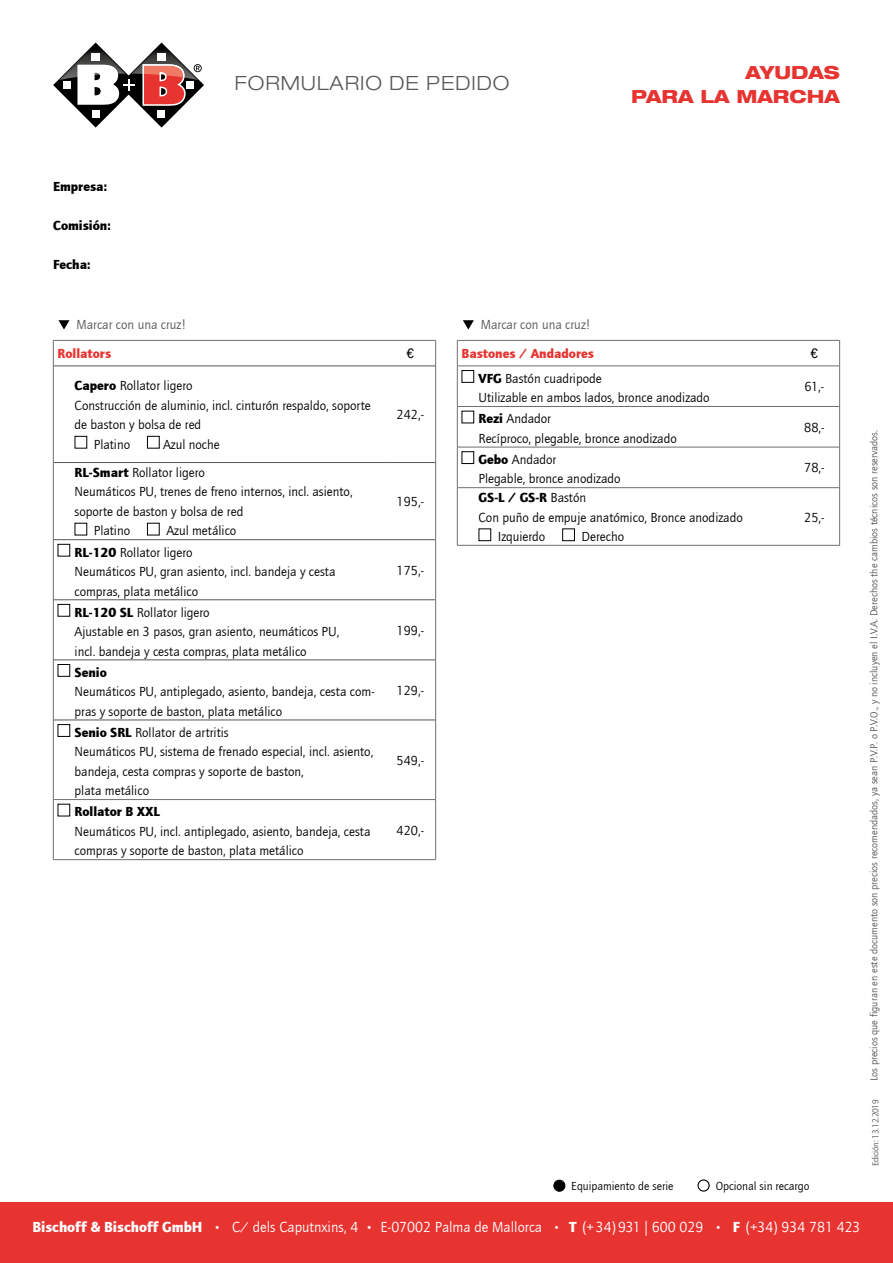
<style>
.page{position:relative;width:893px;height:1263px;background:#fff}
.page>*{position:absolute;margin:0;border:0;box-sizing:border-box;transform-origin:0 0}
.t1{font:300 19.5px "Helve Neu Lig Ext";letter-spacing:.05em;color:#575756}
.t2{font:800 18px/24px "Helve Neu Hea Ext";color:#e73431;text-align:right}
.t3{font:15px "Quay Sans";color:#fff}
.t4{font:13.5px/19.5px "Quay Sans";color:#000}
.t5{font:900 13.5px "Quay Sans";color:#000}
.t6{font:13.5px "Quay Sans";color:#575756}
.t7{font:900 13.5px "Quay Sans";color:#e73431}
.t8{font:13.5px "Helvetica";color:#000}
.t9{font:12px "Quay Sans";color:#000}
.t10{font:10.5px "Quay Sans";color:#575756}
.t11{font:9px "Quay Sans";letter-spacing:-.02em;color:#575756}
.s1{font-weight:900}
.s2{font-weight:400}
.s3{font-size:10.5px}
</style>
<div class="page">
<svg style="left:53px;top:43px;width:151px;height:85px"></svg>
<svg style="left:58px;top:320px;width:12px;height:10px"></svg>
<svg style="left:463px;top:320px;width:11px;height:10px"></svg>
<div style="left:0;top:1202px;width:893px;height:61px;background:#e73431"></div>
<div style="left:554px;top:1180px;width:11px;height:11px;background:#000;border-radius:50%"></div>
<div style="left:553px;top:1180px;width:12px;height:11px;border:1px solid #000;border-radius:50%"></div>
<div style="left:697px;top:1179px;width:13px;height:12px;border:1px solid #000;border-radius:50%"></div>
<hr style="left:54px;top:366px;width:331px;height:1px;background:#575756">
<hr style="left:385px;top:366px;width:50px;height:1px;background:#575756">
<hr style="left:54px;top:462px;width:331px;height:1px;background:#575756">
<hr style="left:385px;top:462px;width:50px;height:1px;background:#575756">
<hr style="left:54px;top:539px;width:331px;height:1px;background:#575756">
<hr style="left:385px;top:539px;width:50px;height:1px;background:#575756">
<hr style="left:54px;top:599px;width:331px;height:1px;background:#575756">
<hr style="left:385px;top:599px;width:50px;height:1px;background:#575756">
<hr style="left:54px;top:720px;width:331px;height:1px;background:#575756">
<hr style="left:385px;top:720px;width:50px;height:1px;background:#575756">
<hr style="left:54px;top:660px;width:331px;height:1px;background:#575756">
<hr style="left:385px;top:660px;width:50px;height:1px;background:#575756">
<hr style="left:53px;top:340px;width:332px;height:1px;background:#706f6f">
<svg style="left:53px;top:341px;width:1px;height:25px"></svg>
<hr style="left:385px;top:340px;width:51px;height:1px;background:#706f6f">
<svg style="left:435px;top:341px;width:1px;height:25px"></svg>
<hr style="left:53px;top:366px;width:1px;height:96px;background:#706f6f">
<hr style="left:435px;top:366px;width:1px;height:96px;background:#706f6f">
<hr style="left:53px;top:462px;width:1px;height:78px;background:#706f6f">
<hr style="left:435px;top:462px;width:1px;height:78px;background:#706f6f">
<hr style="left:53px;top:540px;width:1px;height:60px;background:#706f6f">
<hr style="left:435px;top:540px;width:1px;height:60px;background:#706f6f">
<hr style="left:53px;top:600px;width:1px;height:60px;background:#706f6f">
<hr style="left:435px;top:600px;width:1px;height:60px;background:#706f6f">
<hr style="left:53px;top:660px;width:1px;height:60px;background:#706f6f">
<hr style="left:435px;top:660px;width:1px;height:60px;background:#706f6f">
<hr style="left:53px;top:720px;width:1px;height:79px;background:#706f6f">
<hr style="left:435px;top:720px;width:1px;height:79px;background:#706f6f">
<hr style="left:53px;top:799px;width:332px;height:1px;background:#706f6f">
<hr style="left:53px;top:800px;width:1px;height:59px;background:#706f6f">
<hr style="left:385px;top:799px;width:51px;height:1px;background:#706f6f">
<hr style="left:435px;top:800px;width:1px;height:59px;background:#706f6f">
<hr style="left:53px;top:859px;width:332px;height:1px;background:#706f6f">
<hr style="left:385px;top:859px;width:51px;height:1px;background:#706f6f">
<div style="left:75px;top:436px;width:12px;height:12px;border:1px solid #000"></div>
<div style="left:147px;top:436px;width:13px;height:12px;border:1px solid #000"></div>
<div style="left:147px;top:523px;width:13px;height:12px;border:1px solid #000"></div>
<div style="left:58px;top:544px;width:12px;height:12px;border:1px solid #000"></div>
<div style="left:58px;top:604px;width:12px;height:13px;border:1px solid #000"></div>
<div style="left:58px;top:664px;width:12px;height:13px;border:1px solid #000"></div>
<div style="left:58px;top:724px;width:12px;height:13px;border:1px solid #000"></div>
<svg style="left:457px;top:341px;width:1px;height:25px"></svg>
<svg style="left:839px;top:341px;width:1px;height:25px"></svg>
<hr style="left:457px;top:366px;width:332px;height:1px;background:#706f6f">
<hr style="left:457px;top:366px;width:1px;height:40px;background:#706f6f">
<hr style="left:789px;top:366px;width:51px;height:1px;background:#706f6f">
<hr style="left:839px;top:366px;width:1px;height:40px;background:#706f6f">
<hr style="left:457px;top:406px;width:332px;height:1px;background:#706f6f">
<hr style="left:457px;top:407px;width:1px;height:40px;background:#706f6f">
<hr style="left:789px;top:406px;width:51px;height:1px;background:#706f6f">
<hr style="left:839px;top:407px;width:1px;height:40px;background:#706f6f">
<hr style="left:457px;top:447px;width:332px;height:1px;background:#706f6f">
<hr style="left:457px;top:447px;width:1px;height:40px;background:#706f6f">
<hr style="left:789px;top:447px;width:51px;height:1px;background:#706f6f">
<hr style="left:839px;top:447px;width:1px;height:40px;background:#706f6f">
<hr style="left:457px;top:487px;width:332px;height:1px;background:#706f6f">
<hr style="left:457px;top:488px;width:1px;height:57px;background:#706f6f">
<hr style="left:789px;top:487px;width:51px;height:1px;background:#706f6f">
<hr style="left:839px;top:488px;width:1px;height:57px;background:#706f6f">
<hr style="left:457px;top:545px;width:332px;height:1px;background:#706f6f">
<hr style="left:789px;top:545px;width:51px;height:1px;background:#706f6f">
<hr style="left:457px;top:340px;width:332px;height:1px;background:#706f6f">
<hr style="left:789px;top:340px;width:51px;height:1px;background:#706f6f">
<div style="left:462px;top:370px;width:12px;height:13px;border:1px solid #000"></div>
<div style="left:462px;top:451px;width:12px;height:13px;border:1px solid #000"></div>
<div style="left:479px;top:528px;width:12px;height:13px;border:1px solid #000"></div>
<div style="left:562px;top:528px;width:13px;height:13px;border:1px solid #000"></div>
<h1 class="t1" style="left:235px;top:71px;width:276px">FORMULARIO DE PEDIDO</h1>
<h2 class="t2" style="left:631px;top:60px;width:210px">AYUDAS<br>PARA LA MARCHA</h2>
<p class="t5" style="left:53px;top:178px;width:55px">Empresa:</p>
<p class="t5" style="left:53px;top:217px;width:59px">Comisión:</p>
<p class="t5" style="left:53px;top:256px;width:39px">Fecha:</p>
<p class="t6" style="left:77px;top:317px;width:111px">Marcar con una cruz!</p>
<p class="t6" style="left:481px;top:317px;width:111px">Marcar con una cruz!</p>
<p class="t7" style="left:58px;top:346px;width:55px">Rollators</p>
<p class="t8" style="left:407px;top:345px;width:9px">€</p>
<p class="t4" style="left:75px;top:376px;width:119px"><span class="s1">Capero</span> Rollator ligero</p>
<p class="t4" style="left:75px;top:395px;width:298px">Construcción de aluminio, incl. cinturón respaldo, soporte</p>
<p class="t4" style="left:75px;top:415px;width:128px">de baston y bolsa de red</p>
<p class="t4" style="left:94px;top:434px;width:38px">Platino</p>
<p class="t4" style="left:163px;top:434px;width:58px">Azul noche</p>
<p class="t4" style="left:397px;top:405px;width:29px">242,-</p>
<p class="t4" style="left:75px;top:463px;width:132px"><span class="s1">RL-Smart</span> Rollator ligero</p>
<p class="t4" style="left:75px;top:482px;width:280px">Neumáticos PU, trenes de freno internos, incl. asiento,</p>
<p class="t4" style="left:75px;top:502px;width:170px">soporte de baston y bolsa de red</p>
<p class="t4" style="left:94px;top:521px;width:38px">Platino</p>
<p class="t4" style="left:166px;top:521px;width:72px">Azul metálico</p>
<p class="t4" style="left:75px;top:542px;width:263px"><span class="s1">RL-120</span> Rollator ligero<br>Neumáticos PU, gran asiento, incl. bandeja y cesta compras, plata metálico</p>
<p class="t4" style="left:75px;top:603px;width:266px"><span class="s1">RL-120 SL</span> Rollator ligero<br>Ajustable en 3 pasos, gran asiento, neumáticos PU, incl. bandeja y cesta compras, plata metálico</p>
<p class="t4" style="left:397px;top:492px;width:29px">195,-</p>
<p class="t4" style="left:397px;top:561px;width:29px">175,-</p>
<p class="t4" style="left:397px;top:621px;width:29px">199,-</p>
<p class="t5" style="left:75px;top:664px;width:34px">Senio</p>
<p class="t4" style="left:75px;top:682px;width:302px">Neumáticos PU, antiplegado, asiento, bandeja, cesta com&shy;pras y soporte de baston, plata metálico</p>
<p class="t4" style="left:397px;top:681px;width:29px">129,-</p>
<p class="t4" style="left:75px;top:723px;width:300px"><span class="s1">Senio SRL</span> Rollator de artritis<br>Neumáticos PU, sistema de frenado especial, incl. asiento, bandeja, cesta compras y soporte de baston,<br>plata metálico</p>
<p class="t4" style="left:397px;top:751px;width:29px">549,-</p>
<p class="t5" style="left:75px;top:804px;width:87px">Rollator B XXL</p>
<p class="t4" style="left:75px;top:822px;width:298px">Neumáticos PU, incl. antiplegado, asiento, bandeja, cesta compras y soporte de baston, plata metálico</p>
<p class="t4" style="left:397px;top:821px;width:29px">420,-</p>
<p class="t7" style="left:462px;top:346px;width:134px">Bastones / Andadores</p>
<p class="t8" style="left:811px;top:345px;width:9px">€</p>
<p class="t4" style="left:479px;top:369px;width:233px"><span class="s1">VFG</span> Bastón cuadripode<br>Utilizable en ambos lados, bronce anodizado</p>
<p class="t4" style="left:804px;top:377px;width:21px">61,-</p>
<p class="t4" style="left:479px;top:409px;width:200px"><span class="s1">Rezi</span> Andador<br>Recíproco, plegable, bronce anodizado</p>
<p class="t4" style="left:804px;top:418px;width:22px">88,-</p>
<p class="t4" style="left:479px;top:450px;width:144px"><span class="s1">Gebo</span> Andador<br>Plegable, bronce anodizado</p>
<p class="t4" style="left:804px;top:458px;width:22px">78,-</p>
<p class="t5" style="left:479px;top:490px;width:109px">GS-L / GS-R <span class="s2">Bastón</span></p>
<p class="t4" style="left:479px;top:507px;width:266px">Con puño de empuje anatómico, Bronce anodizado</p>
<p class="t4" style="left:498px;top:527px;width:49px">Izquierdo</p>
<p class="t4" style="left:582px;top:527px;width:44px">Derecho</p>
<p class="t4" style="left:804px;top:508px;width:22px">25,-</p>
<p class="t9" style="left:571px;top:1179px;width:104px">Equipamiento de serie</p>
<p class="t9" style="left:716px;top:1179px;width:95px">Opcional sin recargo</p>
<p class="t3" style="left:32px;top:1219px;width:830px"><span class="s1">Bischoff &amp; Bischoff GmbH</span> <span class="s3">•</span> C/ dels Caputnxins, 4 <span class="s3">•</span> E-07002 Palma de Mallorca <span class="s3">•</span> <span class="s1">T</span> (+34)931|600 029 <span class="s3">•</span> <span class="s1">F</span> (+34) 934 781 423</p>
<p class="t10" style="left:868px;top:1081px;width:653px;rotate:-90deg">Los precios que figuran en este documento son precios recomendados, ya sean P.V.P. o P.V.O., y no incluyen el I.V.A. Derechos the cambios técnicos son reservados.</p>
<p class="t11" style="left:871px;top:1166px;width:69px;rotate:-90deg">Edición: 13.12.2019</p>
</div>
